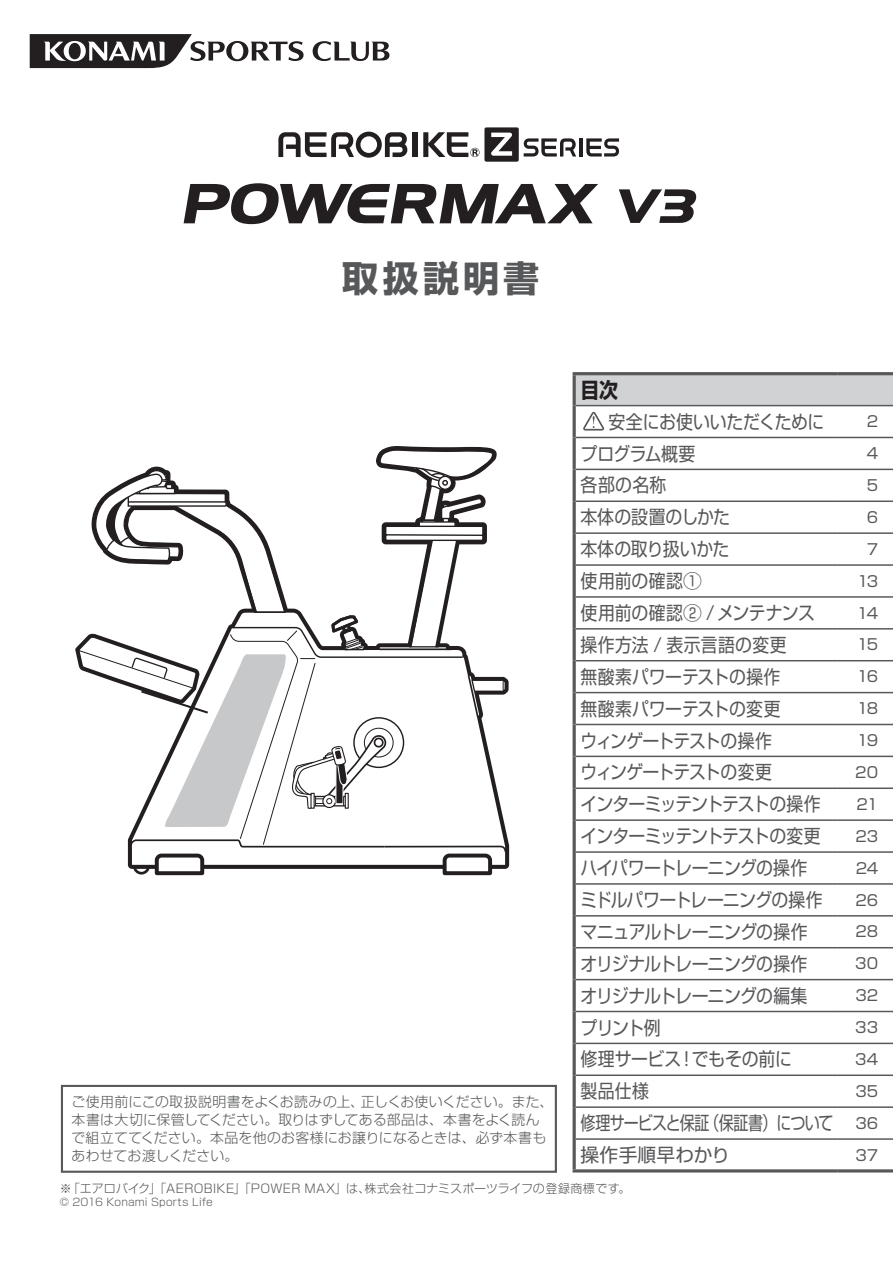
<style>
.page{position:relative;width:893px;height:1263px;background:#fff}
.page>*{position:absolute;margin:0;border:0;box-sizing:border-box;transform-origin:0 0}
.t1{font:36px "Shin Go Pro Bold 90 msp RKSJ H";letter-spacing:.115em;color:#57585a}
.t2{font:21px "Shin Go Pro Bold 90 msp RKSJ H";color:#231f20;scale:.9 1}
.t3{font:18.75px "Shin Go Pro Regular 90 msp RKSJ H";letter-spacing:-.025em;color:#57585a;scale:.9 1}
.t4{font:18.75px "Shin Go Pro Regular 90 msp RKSJ H";letter-spacing:-.045em;color:#57585a;scale:.9 1}
.t5{font:18.75px "Shin Go Pro Regular 90 msp RKSJ H";letter-spacing:-.05em;color:#57585a;scale:.9 1}
.t6{font:18.75px "Shin Go Pro Regular 90 msp RKSJ H";letter-spacing:-.055em;color:#57585a;scale:.9 1}
.t7{font:18.75px/32px "Shin Go Pro Regular 90 msp RKSJ H";letter-spacing:-.025em;color:#57585a;scale:.8 1}
.t8{font:18.75px "Shin Go Pro Regular 90 msp RKSJ H";letter-spacing:.005em;color:#57585a;scale:.9 1}
.t9{font:18.75px "Shin Go Pro Regular 90 msp RKSJ H";letter-spacing:.015em;color:#57585a;scale:.9 1}
.t10{font:18.75px "Shin Go Pro Regular 90 msp RKSJ H";letter-spacing:-.005em;color:#57585a;scale:.9 1}
.t11{font:15px "Shin Go Pro Regular 90 msp RKSJ H";color:#57585a}
.t12{font:13.8px/18px "Shin Go Pro Light 90 msp RKSJ H";letter-spacing:.01em;color:#57585a}
.t13{font:12px "Shin Go Pro Light 90 msp RKSJ H";letter-spacing:.02em;color:#57585a}
.t14{font:10.5px "Shin Go Pro Light 90 msp RKSJ H";letter-spacing:.015em;color:#57585a}
.s1{font-size:15px}
</style>
<div class="page">
<div style="left:576px;top:375px;width:317px;height:30px;background:#d1d2d4"></div>
<hr style="left:572px;top:372px;width:266px;height:3px;background:#57585a">
<svg style="left:572px;top:375px;width:4px;height:31px"></svg>
<hr style="left:838px;top:372px;width:55px;height:3px;background:#57585a">
<svg style="left:572px;top:406px;width:4px;height:31px"></svg>
<svg style="left:572px;top:437px;width:4px;height:32px"></svg>
<svg style="left:572px;top:469px;width:4px;height:32px"></svg>
<svg style="left:572px;top:501px;width:4px;height:32px"></svg>
<svg style="left:572px;top:533px;width:4px;height:32px"></svg>
<svg style="left:572px;top:565px;width:4px;height:32px"></svg>
<svg style="left:572px;top:597px;width:4px;height:32px"></svg>
<svg style="left:572px;top:629px;width:4px;height:32px"></svg>
<svg style="left:572px;top:661px;width:4px;height:32px"></svg>
<svg style="left:572px;top:693px;width:4px;height:31px"></svg>
<svg style="left:572px;top:724px;width:4px;height:32px"></svg>
<svg style="left:572px;top:756px;width:4px;height:32px"></svg>
<svg style="left:572px;top:788px;width:4px;height:32px"></svg>
<svg style="left:572px;top:820px;width:4px;height:32px"></svg>
<svg style="left:572px;top:852px;width:4px;height:32px"></svg>
<svg style="left:572px;top:884px;width:4px;height:32px"></svg>
<svg style="left:572px;top:916px;width:4px;height:32px"></svg>
<svg style="left:572px;top:948px;width:4px;height:32px"></svg>
<svg style="left:572px;top:980px;width:4px;height:32px"></svg>
<svg style="left:572px;top:1012px;width:4px;height:31px"></svg>
<svg style="left:572px;top:1043px;width:4px;height:32px"></svg>
<svg style="left:572px;top:1075px;width:4px;height:32px"></svg>
<svg style="left:572px;top:1107px;width:4px;height:32px"></svg>
<svg style="left:572px;top:1139px;width:4px;height:30px"></svg>
<svg style="left:572px;top:1169px;width:266px;height:4px"></svg>
<svg style="left:838px;top:1169px;width:55px;height:4px"></svg>
<hr style="left:576px;top:405px;width:262px;height:1px;background:#57585a">
<hr style="left:838px;top:405px;width:55px;height:1px;background:#57585a">
<hr style="left:576px;top:437px;width:262px;height:1px;background:#57585a">
<hr style="left:838px;top:437px;width:55px;height:1px;background:#57585a">
<hr style="left:576px;top:469px;width:262px;height:1px;background:#57585a">
<hr style="left:838px;top:469px;width:55px;height:1px;background:#57585a">
<hr style="left:576px;top:501px;width:262px;height:1px;background:#57585a">
<hr style="left:838px;top:501px;width:55px;height:1px;background:#57585a">
<hr style="left:576px;top:532px;width:262px;height:2px;background:#57585a">
<hr style="left:838px;top:532px;width:55px;height:2px;background:#57585a">
<hr style="left:576px;top:564px;width:262px;height:2px;background:#57585a">
<hr style="left:838px;top:564px;width:55px;height:2px;background:#57585a">
<hr style="left:576px;top:596px;width:262px;height:2px;background:#57585a">
<hr style="left:838px;top:596px;width:55px;height:2px;background:#57585a">
<hr style="left:576px;top:628px;width:262px;height:2px;background:#57585a">
<hr style="left:838px;top:628px;width:55px;height:2px;background:#57585a">
<hr style="left:576px;top:660px;width:262px;height:1px;background:#57585a">
<hr style="left:838px;top:660px;width:55px;height:1px;background:#57585a">
<hr style="left:576px;top:692px;width:262px;height:1px;background:#57585a">
<hr style="left:838px;top:692px;width:55px;height:1px;background:#57585a">
<hr style="left:576px;top:724px;width:262px;height:1px;background:#57585a">
<hr style="left:838px;top:724px;width:55px;height:1px;background:#57585a">
<hr style="left:576px;top:756px;width:262px;height:1px;background:#57585a">
<hr style="left:838px;top:756px;width:55px;height:1px;background:#57585a">
<hr style="left:576px;top:788px;width:262px;height:1px;background:#57585a">
<hr style="left:838px;top:788px;width:55px;height:1px;background:#57585a">
<hr style="left:576px;top:819px;width:262px;height:2px;background:#57585a">
<hr style="left:838px;top:819px;width:55px;height:2px;background:#57585a">
<hr style="left:576px;top:851px;width:262px;height:2px;background:#57585a">
<hr style="left:838px;top:851px;width:55px;height:2px;background:#57585a">
<hr style="left:576px;top:883px;width:262px;height:2px;background:#57585a">
<hr style="left:838px;top:883px;width:55px;height:2px;background:#57585a">
<hr style="left:576px;top:915px;width:262px;height:2px;background:#57585a">
<hr style="left:838px;top:915px;width:55px;height:2px;background:#57585a">
<hr style="left:576px;top:947px;width:262px;height:1px;background:#57585a">
<hr style="left:838px;top:947px;width:55px;height:1px;background:#57585a">
<hr style="left:576px;top:979px;width:262px;height:1px;background:#57585a">
<hr style="left:838px;top:979px;width:55px;height:1px;background:#57585a">
<hr style="left:576px;top:1011px;width:262px;height:1px;background:#57585a">
<hr style="left:838px;top:1011px;width:55px;height:1px;background:#57585a">
<hr style="left:576px;top:1043px;width:262px;height:1px;background:#57585a">
<hr style="left:838px;top:1043px;width:55px;height:1px;background:#57585a">
<hr style="left:576px;top:1075px;width:262px;height:1px;background:#57585a">
<hr style="left:838px;top:1075px;width:55px;height:1px;background:#57585a">
<hr style="left:576px;top:1106px;width:262px;height:2px;background:#57585a">
<hr style="left:838px;top:1106px;width:55px;height:2px;background:#57585a">
<hr style="left:576px;top:1138px;width:262px;height:2px;background:#57585a">
<hr style="left:838px;top:1138px;width:55px;height:2px;background:#57585a">
<div style="left:61px;top:1085px;width:496px;height:88px;border:2px solid #57585a"></div>
<svg style="left:313px;top:41px;width:76px;height:20px"></svg>
<svg style="left:30px;top:34px;width:274px;height:34px"></svg>
<svg style="left:75px;top:449px;width:432px;height:427px"></svg>
<svg style="left:184px;top:183px;width:414px;height:41px"></svg>
<svg style="left:619px;top:189px;width:77px;height:34px"></svg>
<svg style="left:583px;top:412px;width:21px;height:19px"></svg>
<hr style="left:579px;top:138px;width:4px;height:19px;background:#231f20">
<svg style="left:586px;top:138px;width:33px;height:19px"></svg>
<div style="left:412px;top:132px;width:5px;height:25px;background:#231f20"></div>
<svg style="left:278px;top:132px;width:129px;height:26px"></svg>
<svg style="left:423px;top:127px;width:153px;height:35px"></svg>
<h1 class="t1" style="left:342px;top:264px;width:198px">取扱説明書</h1>
<h2 class="t2" style="left:580px;top:382px;width:43px">目次</h2>
<h3 class="t3" style="left:580px;top:415px;width:272px">　 安全にお使いいただくために</h3>
<p class="t11" style="left:867px;top:416px;width:13px">2</p>
<h3 class="t3" style="left:580px;top:446px;width:129px">プログラム概要</h3>
<p class="t11" style="left:867px;top:448px;width:13px">4</p>
<h3 class="t3" style="left:580px;top:478px;width:97px">各部の名称</h3>
<p class="t11" style="left:867px;top:480px;width:13px">5</p>
<h3 class="t10" style="left:580px;top:510px;width:168px">本体の設置のしかた</h3>
<p class="t11" style="left:867px;top:512px;width:13px">6</p>
<h3 class="t3" style="left:580px;top:542px;width:167px">本体の取り扱いかた</h3>
<p class="t11" style="left:867px;top:544px;width:13px">7</p>
<h3 class="t9" style="left:580px;top:574px;width:136px">使用前の確認①</h3>
<p class="t11" style="left:857px;top:575px;width:23px">13</p>
<h3 class="t3" style="left:580px;top:606px;width:262px">使用前の確認② /メンテナンス</h3>
<p class="t11" style="left:857px;top:607px;width:23px">14</p>
<h3 class="t9" style="left:580px;top:638px;width:230px">操作方法 / 表示言語の変更</h3>
<p class="t11" style="left:857px;top:639px;width:23px">15</p>
<h3 class="t8" style="left:580px;top:670px;width:224px">無酸素パワーテストの操作</h3>
<p class="t11" style="left:857px;top:671px;width:23px">16</p>
<h3 class="t8" style="left:580px;top:702px;width:224px">無酸素パワーテストの変更</h3>
<p class="t11" style="left:857px;top:703px;width:23px">18</p>
<h3 class="t4" style="left:580px;top:733px;width:214px">ウィンゲートテストの操作</h3>
<p class="t11" style="left:857px;top:735px;width:23px">19</p>
<h3 class="t4" style="left:580px;top:765px;width:214px">ウィンゲートテストの変更</h3>
<p class="t11" style="left:855px;top:767px;width:24px">20</p>
<h3 class="t5" style="left:580px;top:797px;width:268px">インターミッテントテストの操作</h3>
<p class="t11" style="left:856px;top:799px;width:23px">21</p>
<h3 class="t5" style="left:580px;top:829px;width:268px">インターミッテントテストの変更</h3>
<p class="t11" style="left:855px;top:831px;width:24px">23</p>
<h3 class="t4" style="left:580px;top:861px;width:253px">ハイパワートレーニングの操作</h3>
<p class="t11" style="left:856px;top:862px;width:24px">24</p>
<h3 class="t5" style="left:580px;top:893px;width:270px">ミドルパワートレーニングの操作</h3>
<p class="t11" style="left:855px;top:894px;width:24px">26</p>
<h3 class="t4" style="left:580px;top:925px;width:254px">マニュアルトレーニングの操作</h3>
<p class="t11" style="left:855px;top:926px;width:24px">28</p>
<h3 class="t6" style="left:580px;top:957px;width:254px">オリジナルトレーニングの操作</h3>
<p class="t11" style="left:855px;top:958px;width:24px">30</p>
<h3 class="t6" style="left:580px;top:989px;width:254px">オリジナルトレーニングの編集</h3>
<p class="t11" style="left:855px;top:990px;width:24px">32</p>
<h3 class="t3" style="left:580px;top:1020px;width:91px">プリント例</h3>
<p class="t11" style="left:855px;top:1022px;width:24px">33</p>
<h3 class="t3" style="left:580px;top:1052px;width:236px">修理サービス！でもその前に</h3>
<p class="t11" style="left:855px;top:1054px;width:25px">34</p>
<h3 class="t3" style="left:580px;top:1084px;width:78px">製品仕様</h3>
<p class="t11" style="left:855px;top:1086px;width:24px">35</p>
<h3 class="t7" style="left:580px;top:1110px;width:374px">修理サービスと保証（保証書）について <span class="s1">36</span>操作手順早わかり</h3>
<p class="t12" style="left:72px;top:1095px;width:483px">ご使用前にこの取扱説明書をよくお読みの上、正しくお使いください。また、本書は大切に保管してください。取りはずしてある部品は、本書をよく読んで組立ててください。本品を他のお客様にお譲りになるときは、必ず本書もあわせてお渡しください。</p>
<p class="t13" style="left:60px;top:1184px;width:572px">※「エアロバイク」「AEROBIKE」「POWER MAX」は、株式会社コナミスポーツライフの登録商標です。</p>
<p class="t14" style="left:60px;top:1198px;width:154px">© 2016 Konami Sports Life</p>
<p class="t11" style="left:855px;top:1149px;width:24px">37</p>
</div>
